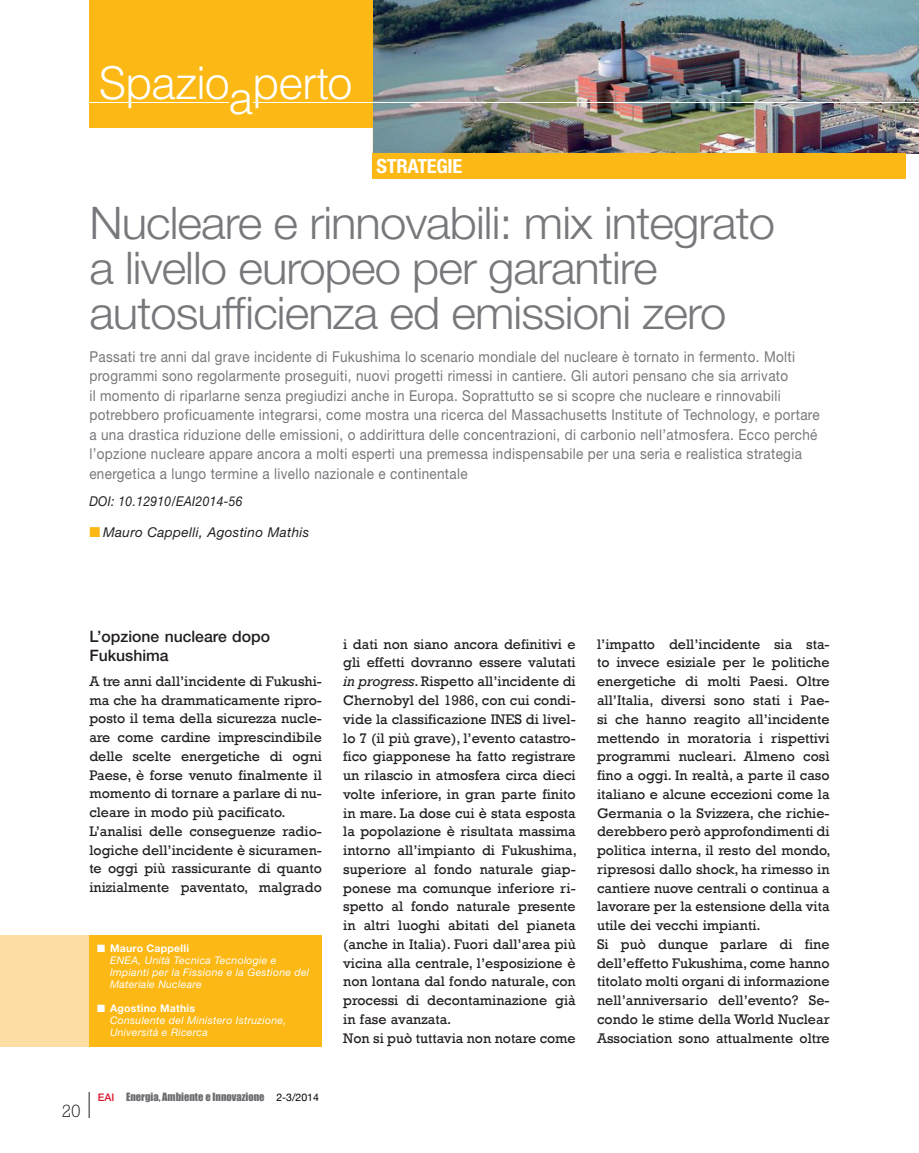
<style>
.page{position:relative;width:919px;height:1153px;background:#fff}
.page>*{position:absolute;margin:0;border:0;box-sizing:border-box;transform-origin:0 0}
.t1{font:300 45px/45px "Helvetica Neue";letter-spacing:-.02em;color:#76787b;scale:1.05 1}
.t2{font:300 45px "Helvetica";letter-spacing:-.03em;color:#fff}
.t3{font:700 condensed 19.5px "Helvetica Neue";letter-spacing:-.015em;color:#fff;scale:1.05 1}
.t4{font:300 18px "Rockwell";color:#231f20}
.t5{font:500 15.75px/18.8px "Helvetica Neue";color:#231f20}
.t6{font:15px/19.5px "Helvetica Neue";letter-spacing:.025em;color:#76787b;scale:.9 1}
.t7{font:14.25px/18.8px "Rockwell";color:#231f20}
.t8{font:italic 13.5px "Helvetica Neue";letter-spacing:.025em;color:#231f20}
.t9{font:italic 13.5px "Helvetica Neue";letter-spacing:.025em;color:#231f20;scale:.9 1}
.t10{font:italic 10.5px/12px "Helvetica Neue";letter-spacing:.025em;color:#fff}
.t11{font:10.5px "Impact";color:#6c6d70}
.s1{color:#fcb814}
.s2{font-weight:700;font-style:normal}
.s3{font-family:"Helvetica Neue";font-weight:500;color:#d7162e}
.s4{font-family:"Helvetica Neue";color:#000}
.s5{font-style:italic}
</style>
<div class="page">
<svg style="left:89px;top:1092px;width:1px;height:25px"></svg>
<div style="left:89px;top:0;width:284px;height:128px;background:#fcb814"></div>
<img style="left:373px;top:0;width:545px;height:153px">
<hr style="left:45px;top:102px;width:873px;height:1px;background:#fff">
<div style="left:0;top:934px;width:89px;height:112px;background:#ffdea4"></div>
<div style="left:89px;top:934px;width:232px;height:112px;background:#fcb814"></div>
<div style="left:229px;top:97px;width:24px;height:15px;background:#fcb814"></div>
<div style="left:372px;top:153px;width:534px;height:26px;background:#fcb814"></div>
<h1 class="t2" style="left:99px;top:67px;width:255px">Spazioaperto</h1>
<h2 class="t3" style="left:376px;top:159px;width:83px">STRATEGIE</h2>
<h1 class="t1" style="left:89px;top:205px;width:654px">Nucleare e rinnovabili: mix integrato a livello europeo per garantire autosufficienza ed emissioni zero</h1>
<p class="t6" style="left:89px;top:348px;width:813px">Passati tre anni dal grave incidente di Fukushima lo scenario mondiale del nucleare è tornato in fermento. Molti programmi sono regolarmente proseguiti, nuovi progetti rimessi in cantiere. Gli autori pensano che sia arrivato<br>il momento di riparlarne senza pregiudizi anche in Europa. Soprattutto se si scopre che nucleare e rinnovabili potrebbero proficuamente integrarsi, come mostra una ricerca del Massachusetts Institute of Technology, e portare a una drastica riduzione delle emissioni, o addirittura delle concentrazioni, di carbonio nell’atmosfera. Ecco perché l’opzione nucleare appare ancora a molti esperti una premessa indispensabile per una seria e realistica strategia energetica a lungo termine a livello nazionale e continentale</p>
<p class="t9" style="left:89px;top:496px;width:172px">DOI: 10.12910/EAI2014-56</p>
<p class="t8" style="left:89px;top:527px;width:221px"><span class="s1">■</span> Mauro Cappelli, Agostino Mathis</p>
<p class="t5" style="left:89px;top:628px;width:182px">L’opzione nucleare dopo<br>Fukushima</p>
<p class="t7" style="left:89px;top:671px;width:234px">A tre anni dall’incidente di Fukushi&shy;ma che ha drammaticamente ripro&shy;posto il tema della sicurezza nucle&shy;are come cardine imprescindibile delle scelte energetiche di ogni Paese, è forse venuto finalmente il momento di tornare a parlare di nu&shy;cleare in modo più pacificato.<br>L’analisi delle conseguenze radio&shy;logiche dell’incidente è sicuramen&shy;te oggi più rassicurante di quanto inizialmente paventato, malgrado</p>
<p class="t10" style="left:110px;top:943px;width:201px;text-indent:-13px">■ <span class="s2">Mauro Cappelli<br></span>ENEA, Unità Tecnica Tecnologie e<br>Impianti per la Fissione e la Gestione del<br>Materiale Nucleare</p>
<p class="t10" style="left:110px;top:1003px;width:178px;text-indent:-13px">■ <span class="s2">Agostino Mathis<br></span>Consulente del Ministero Istruzione,<br>Università e Ricerca</p>
<p class="t4" style="left:62px;top:1104px;width:21px">20</p>
<p class="t11" style="left:98px;top:1090px;width:223px"><span class="s3">EAI</span> Energia, Ambiente e Innovazione <span class="s4">2-3/2014</span></p>
<p class="t7" style="left:343px;top:634px;width:235px">i dati non siano ancora definitivi e gli effetti dovranno essere valutati <span class="s5">in progress</span>. Rispetto all’incidente di Chernobyl del 1986, con cui condi&shy;vide la classificazione INES di livel&shy;lo 7 (il più grave), l’evento catastro&shy;fico giapponese ha fatto registrare un rilascio in atmosfera circa dieci volte inferiore, in gran parte finito in mare. La dose cui è stata esposta la popolazione è risultata massima intorno all’impianto di Fukushima, superiore al fondo naturale giap&shy;ponese ma comunque inferiore ri&shy;spetto al fondo naturale presente in altri luoghi abitati del pianeta (anche in Italia). Fuori dall’area più vicina alla centrale, l’esposizione è non lontana dal fondo naturale, con processi di decontaminazione già in fase avanzata.<br>Non si può tuttavia non notare come</p>
<p class="t7" style="left:597px;top:634px;width:235px">l’impatto dell’incidente sia sta&shy;to invece esiziale per le politiche energetiche di molti Paesi. Oltre all’Italia, diversi sono stati i Pae&shy;si che hanno reagito all’incidente mettendo in moratoria i rispettivi programmi nucleari. Almeno così fino a oggi. In realtà, a parte il caso italiano e alcune eccezioni come la Germania o la Svizzera, che richie&shy;derebbero però approfondimenti di politica interna, il resto del mondo, ripresosi dallo shock, ha rimesso in cantiere nuove centrali o continua a lavorare per la estensione della vita utile dei vecchi impianti.<br>Si può dunque parlare di fine dell’effetto Fukushima, come hanno titolato molti organi di informazione nell’anniversario dell’evento? Se&shy;condo le stime della World Nuclear Association sono attualmente oltre</p>
</div>
